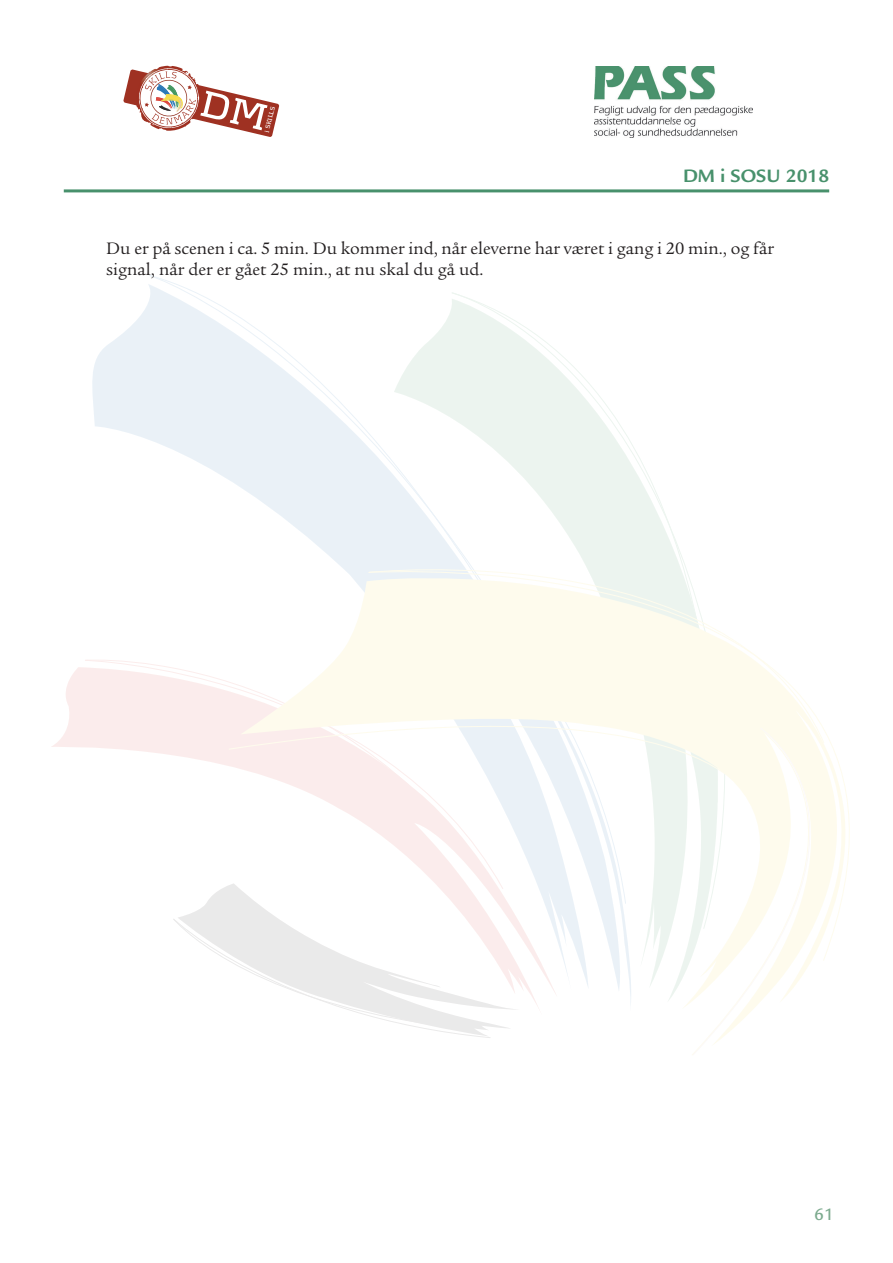
<style>
.page{position:relative;width:893px;height:1263px;background:#fff}
.page>*{position:absolute;margin:0;border:0;box-sizing:border-box;transform-origin:0 0}
.t1{font:700 19.5px "Legacy Sans Std";color:#48916c}
.t2{font:18px/21px "Legacy Serif Std";color:#231f20}
.t3{font:500 18px "Legacy Sans Std";color:#7caa8e}
.t4{font:700 6.45px "Kontrapunkt";color:#fff}
</style>
<div class="page">
<hr style="left:64px;top:189px;width:765px;height:3px;background:#48916c">
<img style="left:594px;top:66px;width:159px;height:72px">
<svg style="left:52px;top:667px;width:33px;height:80px;fill:#fbecec"></svg>
<svg style="left:87px;top:284px;width:87px;height:636px"></svg>
<svg style="left:149px;top:275px;width:304px;height:628px"></svg>
<svg style="left:394px;top:299px;width:58px;height:236px"></svg>
<svg style="left:452px;top:293px;width:222px;height:242px"></svg>
<svg style="left:369px;top:536px;width:320px;height:40px"></svg>
<svg style="left:229px;top:670px;width:11px;height:152px"></svg>
<svg style="left:177px;top:883px;width:63px;height:36px;fill:#ebeaea"></svg>
<svg style="left:174px;top:919px;width:66px;height:48px"></svg>
<svg style="left:240px;top:576px;width:583px;height:462px"></svg>
<svg style="left:693px;top:728px;width:156px;height:326px"></svg>
<svg style="left:123px;top:67px;width:156px;height:70px"></svg>
<p class="t4" style="left:263px;top:131px;width:28px;rotate:-76deg">i SKILLS</p>
<p class="t1" style="left:683px;top:164px;width:148px">DM i SOSU 2018</p>
<p class="t2" style="left:106px;top:238px;width:669px">Du er på scenen i ca. 5 min. Du kommer ind, når eleverne har været i gang i 20 min., og får signal, når der er gået 25 min., at nu skal du gå ud.</p>
<p class="t3" style="left:814px;top:1204px;width:21px">61</p>
</div>
